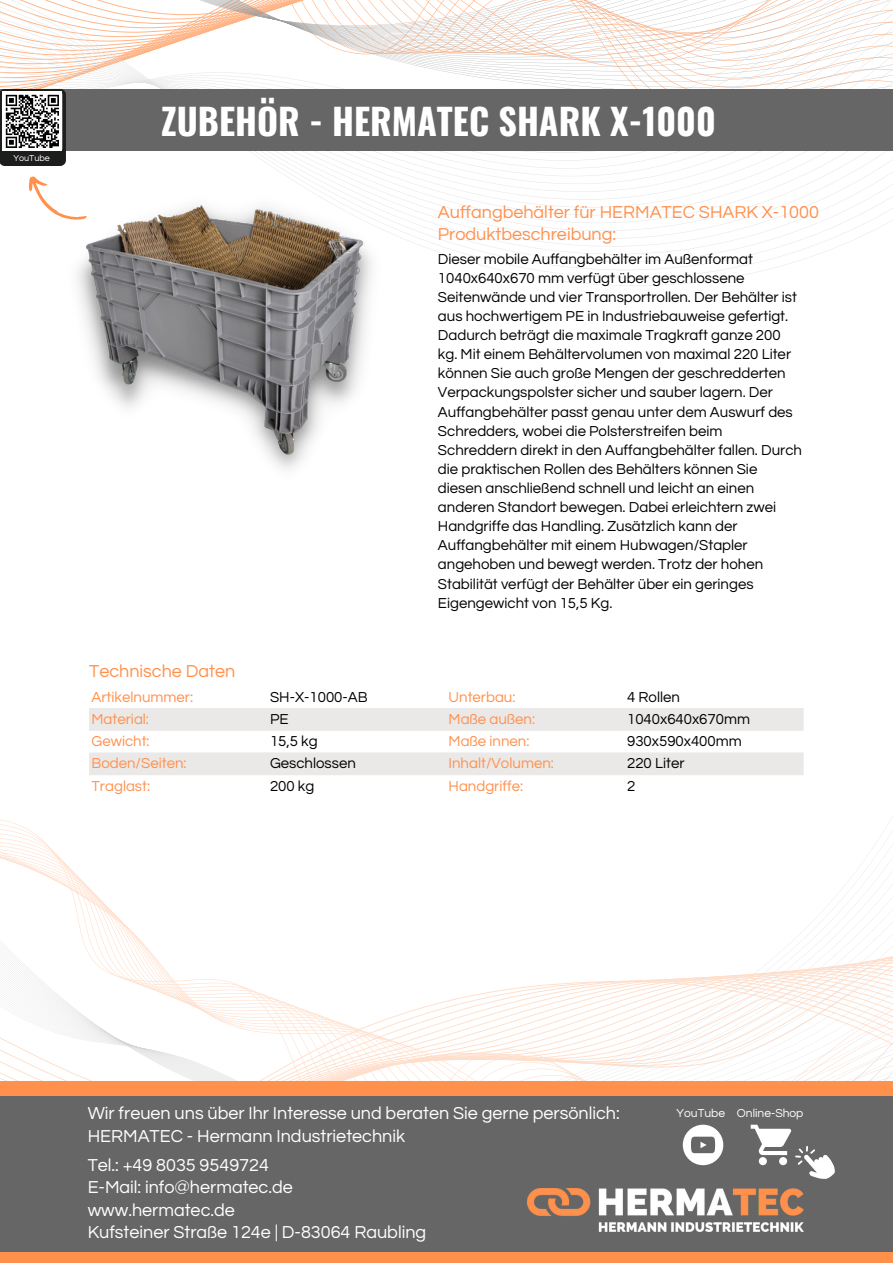
<style>
.page{position:relative;width:893px;height:1264px;background:#fff}
.page>*{position:absolute;margin:0;border:0;box-sizing:border-box;transform-origin:0 0}
.t1{font:700 36px "Oswald";color:#fff}
.t2{font:18px/22.5px "Questrial";color:#fff}
.t3{font:18px/22.5px "Questrial";color:#ff914d}
.t4{font:15px/19px "Questrial";color:#000}
.t5{font:15px "Questrial";color:#ff914d}
.t6{font:12px "Questrial";color:#fff}
.t7{font:9px "Questrial";color:#fff}
</style>
<div class="page">
<svg style="left:65px;top:151px;width:827px;height:135px"></svg>
<svg style="left:0;top:0;width:892px;height:89px"></svg>
<svg style="left:0;top:992px;width:892px;height:88px"></svg>
<div style="left:0;top:1080px;width:892px;height:182px;background:#ff914d"></div>
<div style="left:0;top:1096px;width:892px;height:155px;background:#666"></div>
<div style="left:0;top:89px;width:892px;height:62px;background:#666"></div>
<img style="left:527px;top:1188px;width:276px;height:43px">
<img style="left:0;top:89px;width:65px;height:77px">
<svg style="left:28px;top:172px;width:59px;height:46px"></svg>
<svg style="left:682px;top:1124px;width:41px;height:41px"></svg>
<div style="left:5px;top:151px;width:55px;height:12px;background:#1c1e1c"></div>
<svg style="left:750px;top:1124px;width:85px;height:55px"></svg>
<div style="left:3px;top:92px;width:59px;height:59px;background:#fff"></div>
<svg style="left:5px;top:94px;width:54px;height:54px"></svg>
<svg style="left:89px;top:708px;width:714px;height:67px;fill:#ebe8e8"></svg>
<img style="left:65px;top:190px;width:319px;height:279px">
<p class="t7" style="left:13px;top:154px;width:38px">YouTube</p>
<h1 class="t1" style="left:161px;top:93px;width:556px">ZUBEHÖR - HERMATEC SHARK X-1000</h1>
<p class="t3" style="left:89px;top:660px;width:147px">Technische Daten</p>
<p class="t3" style="left:438px;top:201px;width:382px">Auffangbehälter für HERMATEC SHARK X-1000<br>Produktbeschreibung:</p>
<p class="t4" style="left:438px;top:249px;width:365px">Dieser mobile Auffangbehälter im Außenformat 1040x640x670 mm verfügt über geschlossene Seitenwände und vier Transportrollen. Der Behälter ist aus hochwertigem PE in Industriebauweise gefertigt.<br>Dadurch beträgt die maximale Tragkraft ganze 200 kg. Mit einem Behältervolumen von maximal 220 Liter können Sie auch große Mengen der geschredderten Verpackungspolster sicher und sauber lagern. Der Auffangbehälter passt genau unter dem Auswurf des Schredders, wobei die Polsterstreifen beim Schreddern direkt in den Auffangbehälter fallen. Durch die praktischen Rollen des Behälters können Sie diesen anschließend schnell und leicht an einen anderen Standort bewegen. Dabei erleichtern zwei Handgriffe das Handling. Zusätzlich kann der Auffangbehälter mit einem Hubwagen/Stapler angehoben und bewegt werden. Trotz der hohen Stabilität verfügt der Behälter über ein geringes Eigengewicht von 15,5 Kg.</p>
<p class="t5" style="left:91px;top:689px;width:103px">Artikelnummer:</p>
<p class="t4" style="left:270px;top:687px;width:99px">SH-X-1000-AB</p>
<p class="t5" style="left:448px;top:689px;width:68px">Unterbau:</p>
<p class="t4" style="left:627px;top:687px;width:54px">4 Rollen</p>
<p class="t5" style="left:91px;top:711px;width:59px">Material:</p>
<p class="t4" style="left:270px;top:710px;width:20px">PE</p>
<p class="t5" style="left:448px;top:711px;width:88px">Maße außen:</p>
<p class="t4" style="left:627px;top:710px;width:124px">1040x640x670mm</p>
<p class="t5" style="left:91px;top:734px;width:60px">Gewicht:</p>
<p class="t4" style="left:270px;top:732px;width:49px">15,5 kg</p>
<p class="t5" style="left:448px;top:734px;width:82px">Maße innen:</p>
<p class="t4" style="left:627px;top:732px;width:116px">930x590x400mm</p>
<p class="t5" style="left:91px;top:756px;width:97px">Boden/Seiten:</p>
<p class="t4" style="left:270px;top:754px;width:87px">Geschlossen</p>
<p class="t5" style="left:448px;top:756px;width:107px">Inhalt/Volumen:</p>
<p class="t4" style="left:627px;top:754px;width:59px">220 Liter</p>
<p class="t5" style="left:91px;top:778px;width:60px">Traglast:</p>
<p class="t4" style="left:270px;top:776px;width:46px">200 kg</p>
<p class="t5" style="left:448px;top:778px;width:76px">Handgriffe:</p>
<p class="t4" style="left:627px;top:776px;width:10px">2</p>
<p class="t2" style="left:88px;top:1102px;width:533px">Wir freuen uns über Ihr Interesse und beraten Sie gerne persönlich:<br>HERMATEC - Hermann Industrietechnik</p>
<p class="t2" style="left:88px;top:1154px;width:340px">Tel.: +49 8035 9549724<br>E-Mail: info@hermatec.de www.hermatec.de<br>Kufsteiner Straße 124e | D-83064 Raubling</p>
<p class="t6" style="left:676px;top:1107px;width:50px">YouTube</p>
<p class="t6" style="left:736px;top:1107px;width:68px">Online-Shop</p>
</div>
